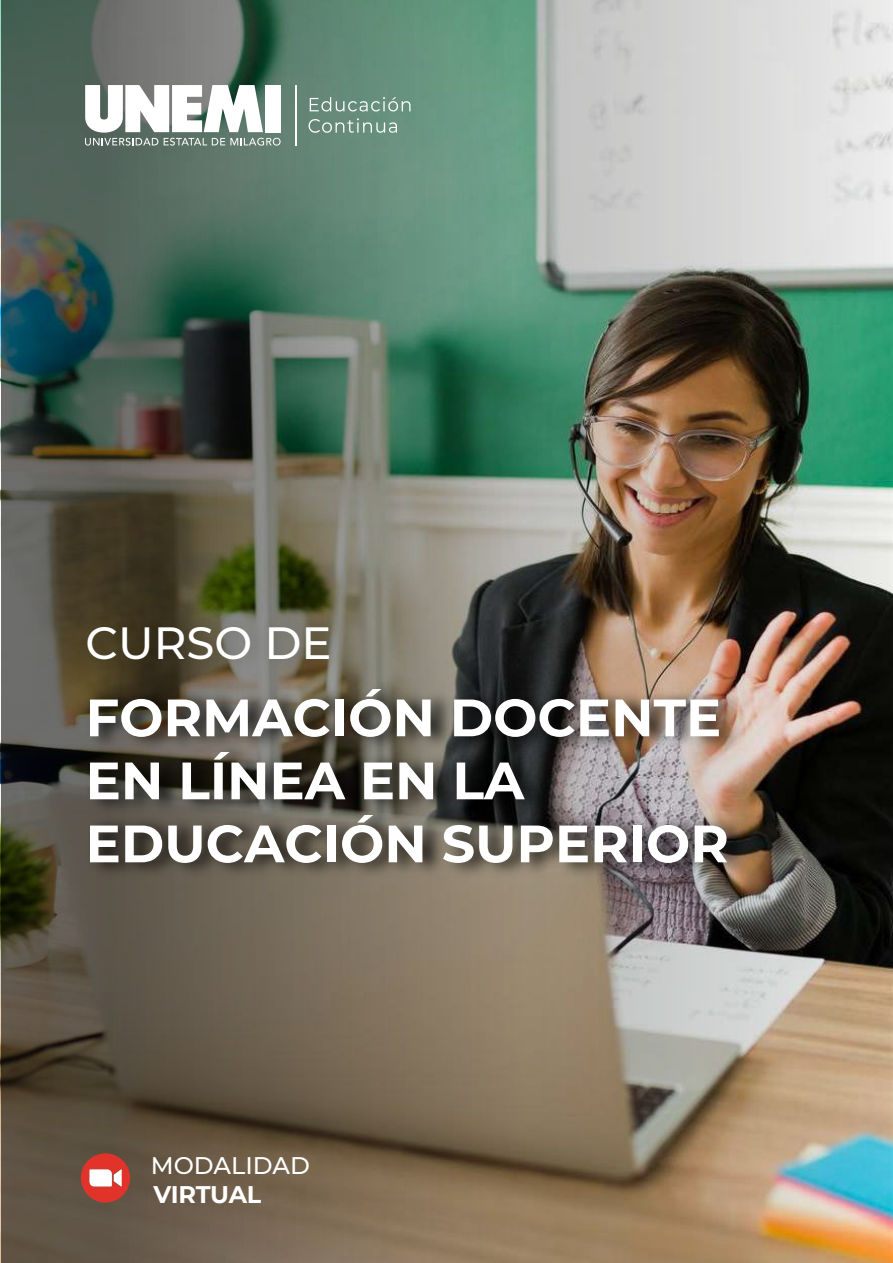
<style>
.page{position:relative;width:893px;height:1263px;background:#fff}
.page>*{position:absolute;margin:0;border:0;box-sizing:border-box;transform-origin:0 0}
.t1{font:700 52.5px/63px "Montserrat";color:#fff}
.t2{font:500 45px "Montserrat";color:#fff}
.t3{font:500 24px "Montserrat";color:#fff}
.t4{font:700 24px "Montserrat";letter-spacing:-.015em;color:#fff}
</style>
<div class="page">
<img style="left:2px;top:0;width:888px;height:1263px">
<svg style="left:81px;top:1153px;width:49px;height:49px"></svg>
<img style="left:72px;top:603px;width:282px;height:86px">
<img style="left:78px;top:674px;width:687px;height:223px">
<svg style="left:310px;top:97px;width:100px;height:14px"></svg>
<svg style="left:309px;top:118px;width:88px;height:15px"></svg>
<svg style="left:85px;top:85px;width:196px;height:61px"></svg>
<hr style="left:295px;top:85px;width:1px;height:61px;background:#fff">
<p class="t2" style="left:86px;top:612px;width:248px">CURSO DE</p>
<p class="t1" style="left:86px;top:683px;width:645px">FORMACIÓN DOCENTE<br>EN LÍNEA EN LA<br>EDUCACIÓN SUPERIOR</p>
<p class="t3" style="left:151px;top:1149px;width:160px">MODALIDAD</p>
<p class="t4" style="left:153px;top:1177px;width:110px">VIRTUAL</p>
</div>
